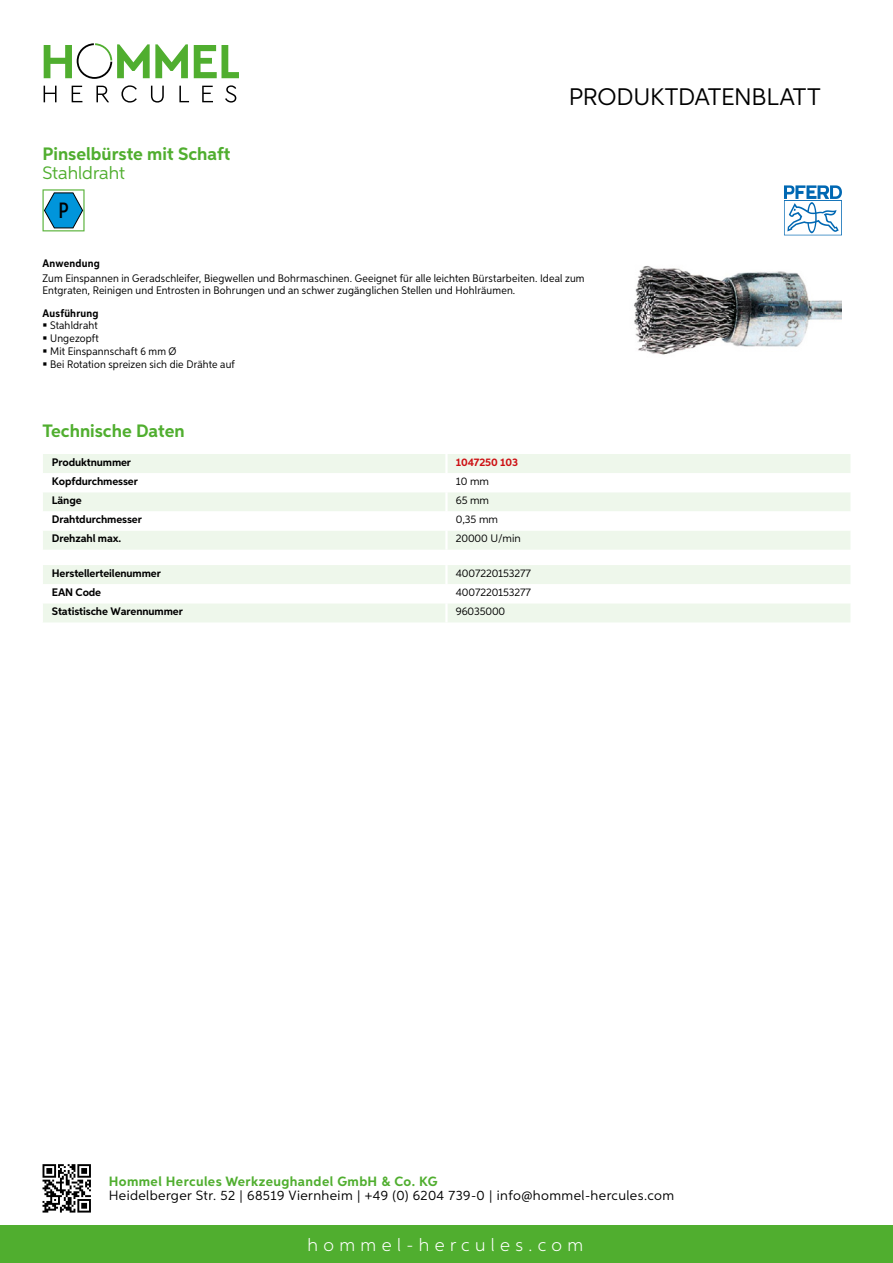
<style>
.page{position:relative;width:893px;height:1263px;background:#fff}
.page>*{position:absolute;margin:0;border:0;box-sizing:border-box;transform-origin:0 0}
.t1{font:24px "Aspira";letter-spacing:-.01em;color:#000}
.t2{font:500 22.2px "Aspira XX Nar";color:#000}
.t3{font:700 18px "Aspira";color:#50ae2f}
.t4{font:300 18px "Aspira";letter-spacing:.3em;color:#fff}
.t5{font:18px "Aspira";color:#50ae2f}
.t6{font:13.5px "Aspira";letter-spacing:.03em;color:#000}
.t7{font:700 13.5px "Aspira";letter-spacing:.03em;color:#50ae2f}
.t8{font:10.95px/12.8px "Aspira Nar";letter-spacing:.015em;color:#000}
.t9{font:700 10.95px "Aspira";letter-spacing:-.01em;color:#000}
.t10{font:10.95px "Aspira";letter-spacing:-.01em;color:#000}
.t11{font:700 10.95px "Aspira Nar";letter-spacing:.02em;color:#000}
.t12{font:700 10.95px "Aspira";letter-spacing:-.01em;color:#cd1013}
</style>
<div class="page">
<div style="left:0;top:1226px;width:893px;height:37px;background:#50ae2f"></div>
<svg style="left:43px;top:1164px;width:48px;height:48px"></svg>
<svg style="left:194px;top:45px;width:45px;height:33px"></svg>
<svg style="left:44px;top:43px;width:144px;height:36px"></svg>
<svg style="left:44px;top:86px;width:13px;height:16px"></svg>
<svg style="left:72px;top:86px;width:10px;height:16px"></svg>
<svg style="left:96px;top:86px;width:13px;height:16px"></svg>
<svg style="left:121px;top:85px;width:16px;height:18px"></svg>
<svg style="left:151px;top:86px;width:13px;height:17px"></svg>
<svg style="left:179px;top:86px;width:10px;height:16px"></svg>
<svg style="left:202px;top:86px;width:11px;height:16px"></svg>
<svg style="left:225px;top:85px;width:11px;height:18px"></svg>
<div style="left:43px;top:454px;width:807px;height:96px;background:#eef7eb"></div>
<svg style="left:43px;top:473px;width:807px;height:57px"></svg>
<hr style="left:445px;top:454px;width:3px;height:19px;background:#fff">
<hr style="left:445px;top:473px;width:3px;height:19px;background:#fff">
<hr style="left:445px;top:492px;width:3px;height:19px;background:#fff">
<hr style="left:445px;top:511px;width:3px;height:19px;background:#fff">
<hr style="left:445px;top:530px;width:3px;height:20px;background:#fff">
<svg style="left:43px;top:565px;width:807px;height:57px"></svg>
<hr style="left:445px;top:603px;width:3px;height:19px;background:#fff">
<svg style="left:43px;top:189px;width:42px;height:42px"></svg>
<img style="left:634px;top:265px;width:208px;height:90px">
<svg style="left:784px;top:185px;width:58px;height:50px"></svg>
<h3 class="t3" style="left:43px;top:142px;width:189px">Pinselbürste mit Schaft</h3>
<h3 class="t5" style="left:43px;top:162px;width:84px">Stahldraht</h3>
<h2 class="t2" style="left:59px;top:197px;width:12px">P</h2>
<h1 class="t1" style="left:569px;top:82px;width:253px">Produktdatenblatt</h1>
<p class="t11" style="left:43px;top:257px;width:59px">Anwendung</p>
<p class="t8" style="left:43px;top:273px;width:544px;line-height:12px">Zum Einspannen in Geradschleifer, Biegwellen und Bohrmaschinen. Geeignet für alle leichten Bürstarbeiten. Ideal zum<br>Entgraten, Reinigen und Entrosten in Bohrungen und an schwer zugänglichen Stellen und Hohlräumen.</p>
<p class="t11" style="left:43px;top:306px;width:58px">Ausführung</p>
<p class="t8" style="left:50px;top:319px;width:186px">Stahldraht<br>Ungezopft<br>Mit Einspannschaft 6 mm Ø<br>Bei Rotation spreizen sich die Drähte auf</p>
<h3 class="t3" style="left:43px;top:420px;width:144px">Technische Daten</h3>
<p class="t9" style="left:52px;top:455px;width:81px">Produktnummer</p>
<p class="t12" style="left:456px;top:455px;width:64px">1047250 103</p>
<p class="t9" style="left:52px;top:475px;width:88px">Kopfdurchmesser</p>
<p class="t10" style="left:456px;top:475px;width:35px">10 mm</p>
<p class="t9" style="left:52px;top:494px;width:31px">Länge</p>
<p class="t10" style="left:456px;top:494px;width:35px">65 mm</p>
<p class="t9" style="left:52px;top:513px;width:91px">Drahtdurchmesser</p>
<p class="t10" style="left:456px;top:513px;width:44px">0,35 mm</p>
<p class="t9" style="left:52px;top:532px;width:71px">Drehzahl max.</p>
<p class="t10" style="left:456px;top:532px;width:66px">20000 U/min</p>
<p class="t9" style="left:52px;top:566px;width:111px">Herstellerteilenummer</p>
<p class="t10" style="left:456px;top:566px;width:77px">4007220153277</p>
<p class="t9" style="left:52px;top:586px;width:51px">EAN Code</p>
<p class="t10" style="left:456px;top:586px;width:77px">4007220153277</p>
<p class="t9" style="left:52px;top:605px;width:132px">Statistische Warennummer</p>
<p class="t10" style="left:456px;top:605px;width:51px">96035000</p>
<p class="t7" style="left:109px;top:1172px;width:330px">Hommel Hercules Werkzeughandel GmbH &amp; Co. KG</p>
<p class="t6" style="left:109px;top:1187px;width:567px">Heidelberger Str. 52 | 68519 Viernheim | +49 (0) 6204 739-0 | info@hommel-hercules.com</p>
<h3 class="t4" style="left:307px;top:1234px;width:277px">hommel-hercules.com</h3>
</div>
